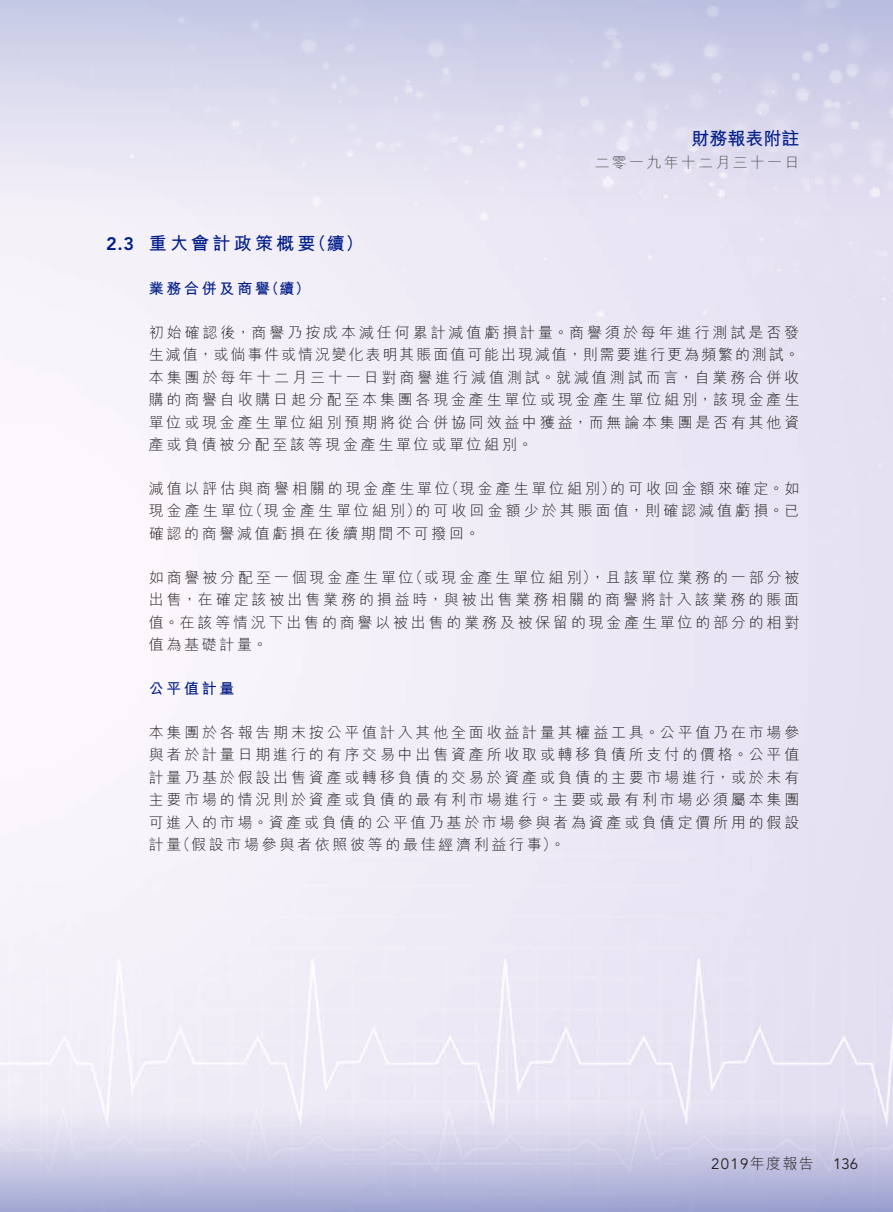
<style>
.page{position:relative;width:893px;height:1212px;background:#fff}
.page>*{position:absolute;margin:0;border:0;box-sizing:border-box;transform-origin:0 0}
._01_Heading_1{font:700 18px "M Hei HK";letter-spacing:.18em;color:#001c88}
._01_Heading_1-2{font:800 18px "Avenir LT Std";color:#001c88}
._00_Body_text{font:300 15px/22.5px "M Hei HK";letter-spacing:.185em;color:#231f20}
._02_Heading_2{font:700 15px "M Hei HK";letter-spacing:.18em;color:#001c88}
.t1{font:300 15px "M Hei HK";letter-spacing:.15em;color:#57585a}
.t2{font:15px "Avenir LT Std";letter-spacing:.09em;color:#231f20}
.s1{font-family:"M Hei HK";font-weight:300}
</style>
<div class="page">
<div style="left:0;top:1106px;width:893px;height:106px;background:linear-gradient(to bottom,#f2edf7,#a1a6d2)"></div>
<div style="left:0;top:0;width:893px;height:235px;background:linear-gradient(to bottom,#c3c7e4,#f4eef8)"></div>
<p class="_01_Heading_1" style="left:691px;top:125px;width:109px">財務報表附註</p>
<p class="t1" style="left:595px;top:155px;width:206px">二零一九年十二月三十一日</p>
<p class="_01_Heading_1-2" style="left:106px;top:233px;width:29px">2.3</p>
<p class="_01_Heading_1" style="left:149px;top:230px;width:168px">重大會計政策概要</p>
<p class="_01_Heading_1" style="left:308px;top:230px;width:57px">（續(</p>
<p class="_02_Heading_2" style="left:149px;top:277px;width:123px">業務合併及商譽</p>
<p class="_00_Body_text" style="left:149px;top:320px;width:652px;text-align:justify">初始確認後，商譽乃按成本減任何累計減值虧損計量。商譽須於每年進行測試是否發生減值，或倘事件或情況變化表明其賬面值可能出現減值，則需要進行更為頻繁的測試。本集團於每年十二月三十一日對商譽進行減值測試。就減值測試而言，自業務合併收購的商譽自收購日起分配至本集團各現金產生單位或現金產生單位組別，該現金產生單位或現金產生單位組別預期將從合併協同效益中獲益，而無論本集團是否有其他資產或負債被分配至該等現金產生單位或單位組別。</p>
<p class="_00_Body_text" style="left:610px;top:477px;width:191px">的可收回金額來確定。如</p>
<p class="_02_Heading_2" style="left:264px;top:277px;width:47px">（續(</p>
<p class="_00_Body_text" style="left:444px;top:477px;width:173px">（現金產生單位組別）</p>
<p class="_00_Body_text" style="left:416px;top:477px;width:386px;text-indent:-267px">減值以評估與商譽相關的現金產生單位<br>的可收回金額少於其賬面值，則確認減值虧損。已</p>
<p class="_00_Body_text" style="left:248px;top:499px;width:174px">（現金產生單位組別）</p>
<p class="_00_Body_text" style="left:149px;top:499px;width:332px">現金產生單位<br>確認的商譽減值虧損在後續期間不可撥回。</p>
<p class="_00_Body_text" style="left:408px;top:565px;width:393px">（或現金產生單位組別，）且該單位業務的一部分被</p>
<p class="_00_Body_text" style="left:149px;top:565px;width:652px">如商譽被分配至一個現金產生單位<br>出售，在確定該被出售業務的損益時，與被出售業務相關的商譽將計入該業務的賬面值。在該等情況下出售的商譽以被出售的業務及被保留的現金產生單位的部分的相對值為基礎計量。</p>
<p class="_02_Heading_2" style="left:149px;top:677px;width:87px">公平值計量</p>
<p class="_00_Body_text" style="left:149px;top:721px;width:652px">本集團於各報告期末按公平值計入其他全面收益計量其權益工具。公平值乃在市場參</p>
<p class="_00_Body_text" style="left:149px;top:743px;width:652px">與者於計量日期進行的有序交易中出售資產所收取或轉移負債所支付的價格。公平值</p>
<p class="_00_Body_text" style="left:149px;top:766px;width:652px">計量乃基於假設出售資產或轉移負債的交易於資產或負債的主要市場進行，或於未有</p>
<p class="_00_Body_text" style="left:149px;top:788px;width:652px">主要市場的情況則於資產或負債的最有利市場進行。主要或最有利市場必須屬本集團</p>
<p class="_00_Body_text" style="left:149px;top:811px;width:652px">可進入的市場。資產或負債的公平值乃基於市場參與者為資產或負債定價所用的假設</p>
<p class="_00_Body_text" style="left:176px;top:833px;width:391px">（假設市場參與者依照彼等的最佳經濟利益行事。(</p>
<p class="_00_Body_text" style="left:149px;top:833px;width:34px">計量</p>
<p class="t2" style="left:711px;top:1155px;width:104px">2019<span class="s1">年度報告</span></p>
<p class="t2" style="left:833px;top:1155px;width:27px">136</p>
</div>
